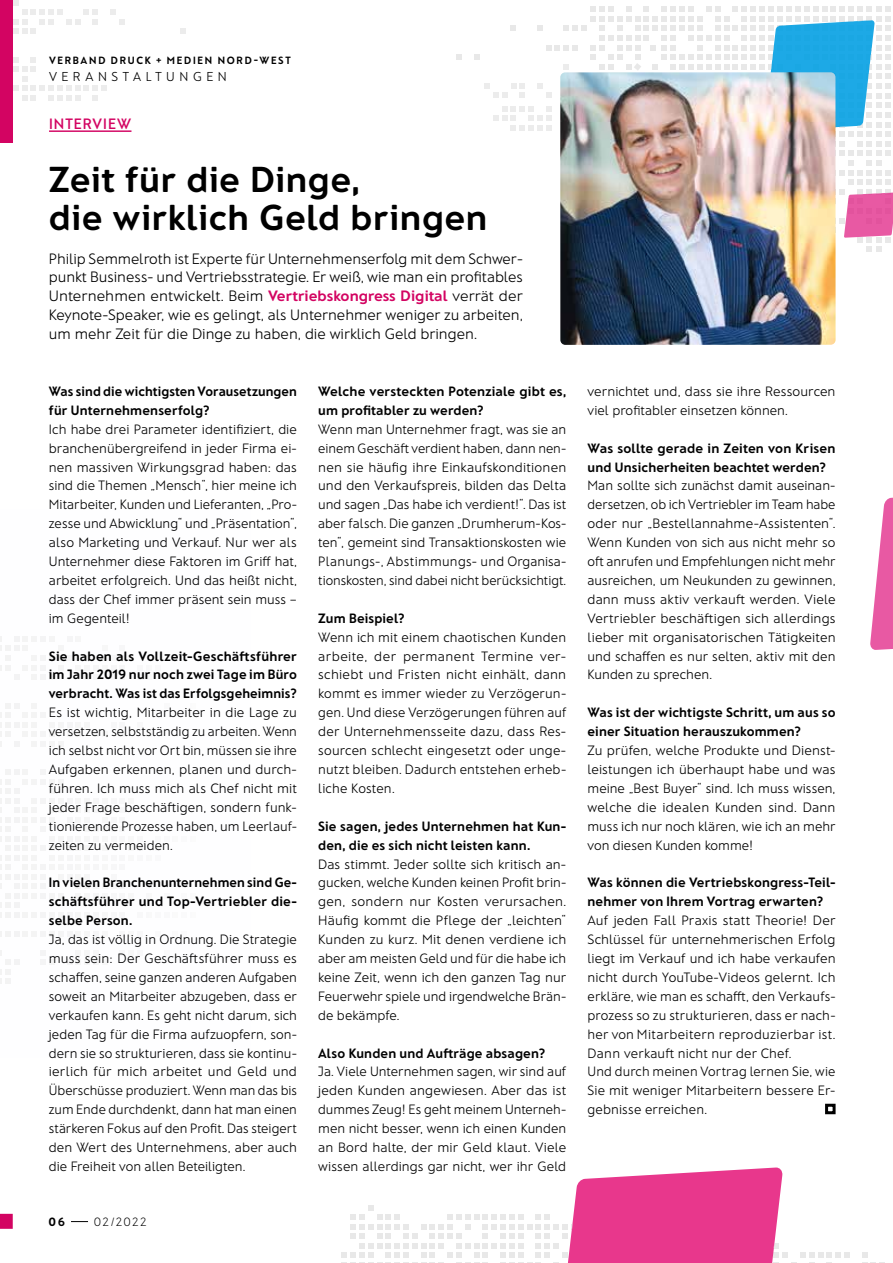
<style>
.page{position:relative;width:893px;height:1263px;background:#fff}
.page>*{position:absolute;margin:0;border:0;box-sizing:border-box;transform-origin:0 0}
.t1{font:700 36px/37.5px "Franz Sans";letter-spacing:.015em;color:#000}
.t2{font:300 15px/18.9px "Franz Sans";color:#000;text-align:justify}
.t3{font:600 15px "Franz Sans";letter-spacing:.07em;color:#d30462}
.t4{font:300 13.5px/18.9px "Franz Sans";letter-spacing:.005em;color:#000;text-align:justify}
.t5{font:700 13.5px/18.9px "Franz Sans";letter-spacing:.015em;color:#000}
.t6{font:700 13.5px/18.9px "Franz Sans";letter-spacing:.015em;color:#000;scale:.96 1}
.t7{font:300 12.9px "Franz Sans";letter-spacing:.36em;color:#000}
.t8{font:200 12px "Franz Sans";letter-spacing:.135em;color:#000}
.t9{font:700 12px "Franz Sans";color:#000}
.t10{font:700 10.5px "Franz Sans";letter-spacing:.17em;color:#000}
.s1{font-weight:700;color:#d30462}
</style>
<div class="page">
<hr style="left:892px;top:0;width:1px;height:1263px;background:#e3e9ea">
<svg style="left:862px;top:1252px;width:23px;height:11px"></svg>
<svg style="left:457px;top:55px;width:5px;height:5px"></svg>
<svg style="left:13px;top:57px;width:94px;height:44px"></svg>
<svg style="left:181px;top:29px;width:5px;height:5px"></svg>
<svg style="left:110px;top:10px;width:14px;height:14px"></svg>
<svg style="left:13px;top:0;width:85px;height:34px"></svg>
<hr style="left:49px;top:130px;width:82px;height:2px;background:#d30462">
<svg style="left:342px;top:1167px;width:508px;height:96px"></svg>
<svg style="left:870px;top:482px;width:23px;height:168px"></svg>
<div style="left:825px;top:1104px;width:11px;height:10px;border:3px solid #000"></div>
<svg style="left:71px;top:1221px;width:17px;height:1px"></svg>
<div style="left:0;top:1214px;width:13px;height:15px;background:#d30462"></div>
<div style="left:0;top:0;width:13px;height:142px;background:#d30462"></div>
<img style="left:560px;top:252px;width:276px;height:93px">
<img style="left:475px;top:7px;width:418px;height:245px">
<p class="t10" style="left:49px;top:55px;width:243px">VERBAND DRUCK + MEDIEN NORD-WEST</p>
<p class="t7" style="left:49px;top:69px;width:179px">VERANSTALTUNGEN</p>
<p class="t3" style="left:49px;top:115px;width:84px">INTERVIEW</p>
<h1 class="t1" style="left:49px;top:161px;width:440px">Zeit für die Dinge,<br>die wirklich Geld bringen</h1>
<p class="t2" style="left:49px;top:249px;width:476px">Philip Semmelroth ist Experte für Unternehmenserfolg mit dem Schwer&shy;punkt Business- und Vertriebsstrategie. Er weiß, wie man ein profitables Unternehmen entwickelt. Beim <span class="s1">Vertriebskongress Digital</span> verrät der Keynote-Speaker, wie es gelingt, als Unternehmer weniger zu arbeiten, um mehr Zeit für die Dinge zu haben, die wirklich Geld bringen.</p>
<p class="t6" style="left:49px;top:382px;width:260px">Was sind die wichtigsten Vorausetzungen für Unternehmenserfolg?</p>
<p class="t4" style="left:49px;top:420px;width:250px">Ich habe drei Parameter identifiziert, die branchenübergreifend in jeder Firma ei&shy;nen massiven Wirkungsgrad haben: das sind die Themen „Mensch“, hier meine ich Mitarbeiter, Kunden und Lieferanten, „Pro&shy;zesse und Abwicklung“ und „Präsentation“, also Marketing und Verkauf. Nur wer als Unternehmer diese Faktoren im Griff hat, arbeitet erfolgreich. Und das heißt nicht, dass der Chef immer präsent sein muss – im Gegenteil!</p>
<p class="t5" style="left:49px;top:647px;width:250px;text-align:justify">Sie haben als Vollzeit-Geschäftsführer im Jahr 2019 nur noch zwei Tage im Büro verbracht. Was ist das Erfolgsgeheimnis?</p>
<p class="t4" style="left:49px;top:703px;width:250px">Es ist wichtig, Mitarbeiter in die Lage zu versetzen, selbstständig zu arbeiten. Wenn ich selbst nicht vor Ort bin, müssen sie ihre Aufgaben erkennen, planen und durch&shy;führen. Ich muss mich als Chef nicht mit jeder Frage beschäftigen, sondern funk&shy;tionierende Prozesse haben, um Leerlauf&shy;zeiten zu vermeiden.</p>
<p class="t6" style="left:49px;top:873px;width:260px;text-align:justify">In vielen Branchenunternehmen sind Ge&shy;schäftsführer und Top-Vertriebler die&shy;selbe Person.</p>
<p class="t4" style="left:49px;top:930px;width:250px">Ja, das ist völlig in Ordnung. Die Strategie muss sein: Der Geschäftsführer muss es schaffen, seine ganzen anderen Aufgaben soweit an Mitarbeiter abzugeben, dass er verkaufen kann. Es geht nicht darum, sich jeden Tag für die Firma aufzuopfern, son&shy;dern sie so strukturieren, dass sie kontinu&shy;ierlich für mich arbeitet und Geld und Überschüsse produziert. Wenn man das bis zum Ende durchdenkt, dann hat man einen stärkeren Fokus auf den Profit. Das steigert den Wert des Unternehmens, aber auch die Freiheit von allen Beteiligten.</p>
<p class="t9" style="left:49px;top:1215px;width:18px">06</p>
<p class="t8" style="left:94px;top:1215px;width:54px">02/2022</p>
<p class="t5" style="left:318px;top:382px;width:250px">Welche versteckten Potenziale gibt es, um profitabler zu werden?</p>
<p class="t4" style="left:318px;top:420px;width:250px">Wenn man Unternehmer fragt, was sie an einem Geschäft verdient haben, dann nen&shy;nen sie häufig ihre Einkaufskonditionen und den Verkaufspreis, bilden das Delta und sagen „Das habe ich verdient!“. Das ist aber falsch. Die ganzen „Drumherum-Kos&shy;ten“, gemeint sind Transaktionskosten wie Planungs-, Abstimmungs- und Organisa&shy;tionskosten, sind dabei nicht berücksichtigt.</p>
<p class="t5" style="left:318px;top:609px;width:88px">Zum Beispiel?</p>
<p class="t4" style="left:318px;top:627px;width:250px">Wenn ich mit einem chaotischen Kunden arbeite, der permanent Termine ver&shy;schiebt und Fristen nicht einhält, dann kommt es immer wieder zu Verzögerun&shy;gen. Und diese Verzögerungen führen auf der Unternehmensseite dazu, dass Res&shy;sourcen schlecht eingesetzt oder unge&shy;nutzt bleiben. Dadurch entstehen erheb&shy;liche Kosten.</p>
<p class="t5" style="left:318px;top:817px;width:250px">Sie sagen, jedes Unternehmen hat Kun&shy;den, die es sich nicht leisten kann.</p>
<p class="t4" style="left:318px;top:854px;width:250px">Das stimmt. Jeder sollte sich kritisch an&shy;gucken, welche Kunden keinen Profit brin&shy;gen, sondern nur Kosten verursachen.<br>Häufig kommt die Pflege der „leichten“ Kunden zu kurz. Mit denen verdiene ich aber am meisten Geld und für die habe ich keine Zeit, wenn ich den ganzen Tag nur Feuerwehr spiele und irgendwelche Brän&shy;de bekämpfe.</p>
<p class="t5" style="left:318px;top:1043px;width:229px">Also Kunden und Aufträge absagen?</p>
<p class="t4" style="left:318px;top:1062px;width:250px">Ja. Viele Unternehmen sagen, wir sind auf jeden Kunden angewiesen. Aber das ist dummes Zeug! Es geht meinem Unterneh&shy;men nicht besser, wenn ich einen Kunden an Bord halte, der mir Geld klaut. Viele wissen allerdings gar nicht, wer ihr Geld</p>
<p class="t4" style="left:587px;top:382px;width:249px">vernichtet und, dass sie ihre Ressourcen viel profitabler einsetzen können.</p>
<p class="t5" style="left:587px;top:439px;width:250px">Was sollte gerade in Zeiten von Krisen und Unsicherheiten beachtet werden?</p>
<p class="t4" style="left:587px;top:476px;width:250px">Man sollte sich zunächst damit auseinan&shy;dersetzen, ob ich Vertriebler im Team habe oder nur „Bestellannahme-Assistenten“.<br>Wenn Kunden von sich aus nicht mehr so oft anrufen und Empfehlungen nicht mehr ausreichen, um Neukunden zu gewinnen, dann muss aktiv verkauft werden. Viele Vertriebler beschäftigen sich allerdings lieber mit organisatorischen Tätigkeiten und schaffen es nur selten, aktiv mit den Kunden zu sprechen.</p>
<p class="t5" style="left:587px;top:703px;width:250px">Was ist der wichtigste Schritt, um aus so einer Situation herauszukommen?</p>
<p class="t4" style="left:587px;top:741px;width:250px">Zu prüfen, welche Produkte und Dienst&shy;leistungen ich überhaupt habe und was meine „Best Buyer“ sind. Ich muss wissen, welche die idealen Kunden sind. Dann muss ich nur noch klären, wie ich an mehr von diesen Kunden komme!</p>
<p class="t5" style="left:587px;top:873px;width:250px">Was können die Vertriebskongress-Teil&shy;nehmer von Ihrem Vortrag erwarten?</p>
<p class="t4" style="left:587px;top:911px;width:250px;text-align:left">Auf jeden Fall Praxis statt Theorie! Der Schlüssel für unternehmerischen Erfolg liegt im Verkauf und ich habe verkaufen nicht durch YouTube-Videos gelernt. Ich erkläre, wie man es schafft, den Verkaufs&shy;prozess so zu strukturieren, dass er nach&shy;her von Mitarbeitern reproduzierbar ist.<br>Dann verkauft nicht nur der Chef.<br>Und durch meinen Vortrag lernen Sie, wie Sie mit weniger Mitarbeitern bessere Er&shy;gebnisse erreichen.</p>
</div>
